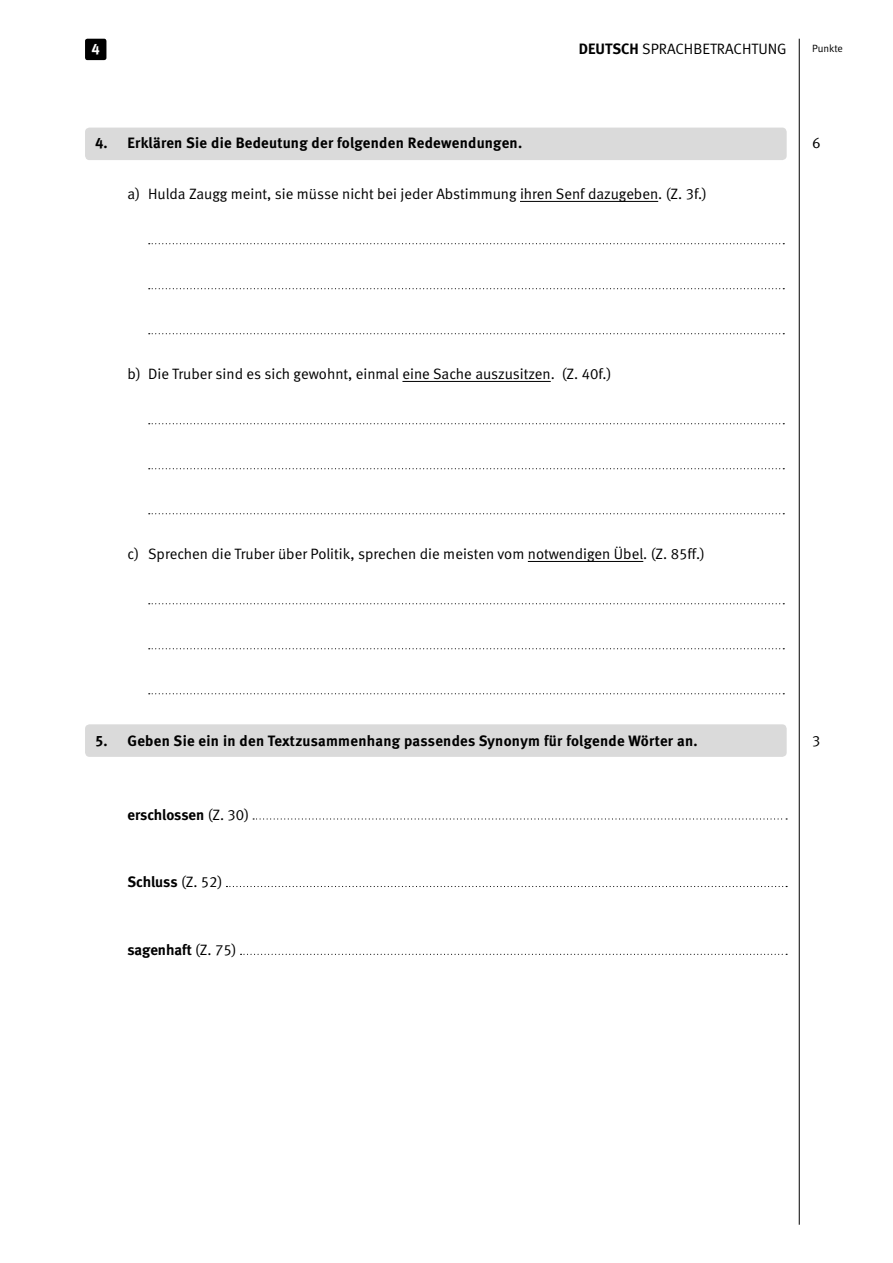
<style>
.page{position:relative;width:893px;height:1263px;background:#fff}
.page>*{position:absolute;margin:0;border:0;box-sizing:border-box;transform-origin:0 0}
.Titel_03{font:15px "Meta Normal LF";color:#000}
.Titel_03-2{font:15px "Meta Bold LF";letter-spacing:.02em;color:#000}
.Titel_03-3{font:15px "Meta Bold LF";letter-spacing:-.005em;color:#000}
.Titel_03-4{font:15px "Meta Bold LF";color:#000}
.t1{font:15px "Meta Bold LF";color:#fff}
.t2{font:10.5px "Meta Normal LF";letter-spacing:-.005em;color:#000}
.s1{font-family:"Meta Bold LF"}
.s2{font-family:"Meta Normal LF"}
</style>
<div class="page">
<div style="left:85px;top:39px;width:21px;height:21px;background:#000;border-radius:2px"></div>
<hr style="left:799px;top:39px;width:1px;height:1186px;background:#000">
<div style="left:85px;top:128px;width:702px;height:32px;background:#dadada;border-radius:4px"></div>
<div style="left:85px;top:724px;width:702px;height:33px;background:#dadada;border-radius:4px"></div>
<hr style="left:520px;top:201px;width:138px;height:1px;background:#000">
<hr style="left:402px;top:381px;width:149px;height:1px;background:#000">
<hr style="left:528px;top:561px;width:115px;height:1px;background:#000">
<svg style="left:149px;top:243px;width:635px;height:1px"></svg>
<svg style="left:149px;top:288px;width:635px;height:1px"></svg>
<svg style="left:149px;top:333px;width:635px;height:1px"></svg>
<svg style="left:149px;top:423px;width:635px;height:1px"></svg>
<svg style="left:149px;top:468px;width:635px;height:1px"></svg>
<svg style="left:149px;top:513px;width:635px;height:1px"></svg>
<svg style="left:149px;top:603px;width:635px;height:1px"></svg>
<svg style="left:149px;top:648px;width:635px;height:1px"></svg>
<svg style="left:149px;top:693px;width:635px;height:1px"></svg>
<svg style="left:253px;top:818px;width:534px;height:1px"></svg>
<svg style="left:226px;top:886px;width:561px;height:1px"></svg>
<svg style="left:241px;top:954px;width:546px;height:1px"></svg>
<p class="Titel_03" style="left:579px;top:41px;width:209px"><span class="s1">DEUTSCH</span> SPRACHBETRACHTUNG</p>
<p class="t1" style="left:91px;top:40px;width:10px">4</p>
<p class="t2" style="left:812px;top:43px;width:32px">Punkte</p>
<p class="Titel_03-2" style="left:95px;top:134px;width:429px">4. Erklären Sie die Bedeutung der folgenden Redewendungen.</p>
<p class="Titel_03" style="left:812px;top:134px;width:10px">6</p>
<p class="Titel_03" style="left:128px;top:185px;width:581px">a) Hulda Zaugg meint, sie müsse nicht bei jeder Abstimmung ihren Senf dazugeben. (Z. 3f.)</p>
<p class="Titel_03" style="left:128px;top:365px;width:485px">b) Die Truber sind es sich gewohnt, einmal eine Sache auszusitzen. (Z. 40f.)</p>
<p class="Titel_03" style="left:128px;top:545px;width:579px">c) Sprechen die Truber über Politik, sprechen die meisten vom notwendigen Übel. (Z. 85ff.)</p>
<p class="Titel_03-2" style="left:95px;top:731px;width:604px">5. Geben Sie ein in den Textzusammenhang passendes Synonym für folgende Wörter an.</p>
<p class="Titel_03" style="left:812px;top:732px;width:10px">3</p>
<p class="Titel_03-3" style="left:128px;top:805px;width:123px">erschlossen <span class="s2">(Z. 30)</span></p>
<p class="Titel_03-3" style="left:128px;top:873px;width:96px">Schluss <span class="s2">(Z. 52)</span></p>
<p class="Titel_03-4" style="left:128px;top:940px;width:110px">sagenhaft <span class="s2">(Z. 75)</span></p>
</div>
